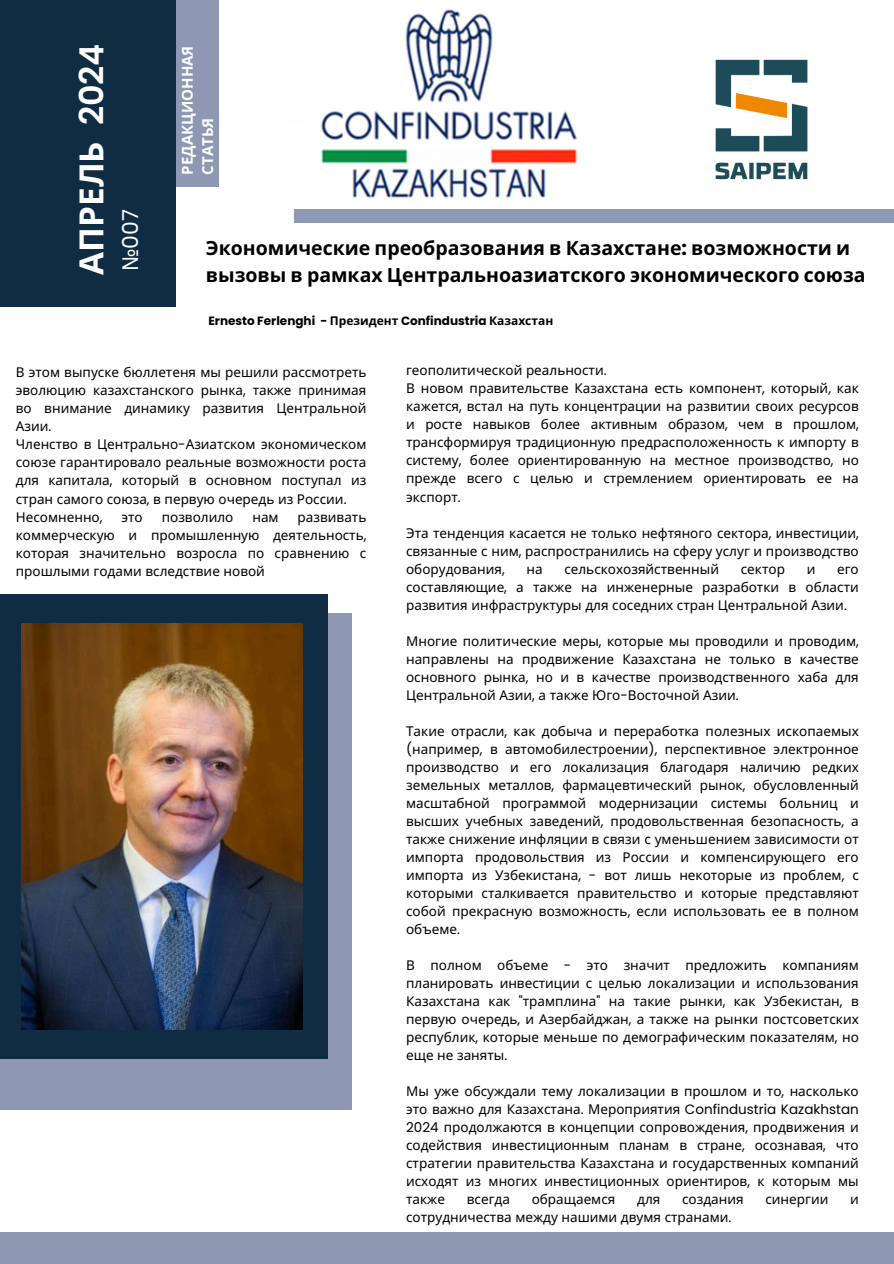
<style>
.page{position:relative;width:894px;height:1264px;background:#fff}
.page>*{position:absolute;margin:0;border:0;box-sizing:border-box;transform-origin:0 0}
.t1{font:700 33.3px "Noto Sans";color:#fff}
.t2{font:21.9px "Poppins";color:#fff}
.t3{font:700 19.5px/27px "Noto Sans";color:#000}
.t4{font:700 15px/20.2px "Noto Sans";color:#fff}
.t5{font:13.5px/18px "Noto Sans";color:#000;text-align:justify}
.t6{font:700 12px "Poppins";color:#000}
.s1{font-family:"Poppins";font-weight:600}
.s2{font-family:"Noto Sans"}
.s3{font-family:"Poppins"}
</style>
<div class="page">
<div style="left:0;top:613px;width:352px;height:496px;background:#8e98b2"></div>
<img style="left:294px;top:9px;width:315px;height:214px">
<div style="left:294px;top:208px;width:599px;height:14px;background:#8e98b2"></div>
<div style="left:0;top:1231px;width:893px;height:32px;background:#8e98b2"></div>
<div style="left:0;top:593px;width:327px;height:465px;background:#102c43"></div>
<div style="left:0;top:0;width:176px;height:307px;background:#102c43"></div>
<div style="left:176px;top:0;width:42px;height:187px;background:#8e98b2"></div>
<img style="left:21px;top:623px;width:282px;height:406px">
<img style="left:715px;top:59px;width:93px;height:121px">
<h1 class="t1" style="left:68px;top:275px;width:233px;rotate:-90deg">АПРЕЛЬ <span class="s1">2024</span></h1>
<p class="t2" style="left:115px;top:271px;width:63px;rotate:-90deg"><span class="s2">№</span>007</p>
<p class="t4" style="left:177px;top:175px;width:130px;rotate:-90deg">РЕДАКЦИОННАЯ<br>СТАТЬЯ</p>
<h3 class="t3" style="left:206px;top:233px;width:661px">Экономические преобразования в Казахстане<span class="s3">:</span> возможности и вызовы в рамках Центральноазиатского экономического союза</h3>
<p class="t6" style="left:208px;top:312px;width:346px">Ernesto Ferlenghi - <span class="s2">Президент</span> Confindustria <span class="s2">Казахстан</span></p>
<h5 class="t5" style="left:16px;top:363px;width:352px;text-align:left">В этом выпуске бюллетеня мы решили рассмотреть эволюцию казахстанского рынка<span class="s3">,</span> также принимая во внимание динамику развития Центральной Азии<span class="s3">.<br></span>Членство в Центрально<span class="s3">-</span>Азиатском экономическом союзе гарантировало реальные возможности роста для капитала<span class="s3">,</span> который в основном поступал из стран самого союза<span class="s3">,</span> в первую очередь из России<span class="s3">.<br></span>Несомненно<span class="s3">,</span></h5>
<h5 class="t5" style="left:121px;top:507px;width:23px">это</h5>
<h5 class="t5" style="left:162px;top:507px;width:73px">позволило</h5>
<h5 class="t5" style="left:252px;top:507px;width:28px">нам</h5>
<h5 class="t5" style="left:297px;top:507px;width:70px">развивать</h5>
<h5 class="t5" style="left:16px;top:525px;width:245px">коммерческую и промышленную</h5>
<p class="t5" style="left:16px;top:525px;width:352px;text-indent:257px">деятельность<span class="s3">, </span>которая значительно возросла по сравнению с прошлыми годами вследствие новой</p>
<h3 class="t5" style="left:406px;top:361px;width:454px;text-align:left">геополитической реальности<span class="s3">.<br></span>В новом правительстве Казахстана есть компонент<span class="s3">,</span> который<span class="s3">,</span> как кажется<span class="s3">,</span> встал на путь концентрации на развитии своих ресурсов и росте навыков более активным образом<span class="s3">,</span> чем в прошлом<span class="s3">, </span>трансформируя традиционную предрасположенность к импорту в систему<span class="s3">,</span> более ориентированную на местное производство<span class="s3">,</span> но прежде</h3>
<p class="t5" style="left:466px;top:469px;width:393px">всего с целью и стремлением ориентировать ее на</p>
<p class="t5" style="left:406px;top:487px;width:56px">экспорт<span class="s3">.</span></p>
<p class="t5" style="left:406px;top:523px;width:454px">Эта тенденция касается не только нефтяного сектора<span class="s3">,</span> инвестиции<span class="s3">, </span>связанные с ним<span class="s3">,</span> распространились на сферу услуг и производство оборудования<span class="s3">,</span></p>
<p class="t5" style="left:526px;top:559px;width:18px">на</p>
<p class="t5" style="left:564px;top:559px;width:156px">сельскохозяйственный</p>
<p class="t5" style="left:740px;top:559px;width:46px">сектор</p>
<p class="t5" style="left:806px;top:559px;width:10px">и</p>
<p class="t5" style="left:406px;top:559px;width:454px;text-indent:431px">его составляющие<span class="s3">,</span> а также на инженерные разработки в области развития инфраструктуры для соседних стран Центральной Азии<span class="s3">.</span></p>
<h5 class="t5" style="left:406px;top:631px;width:454px">Многие политические меры<span class="s3">,</span> которые мы проводили и проводим<span class="s3">, </span>направлены на продвижение Казахстана не только в качестве основного рынка<span class="s3">,</span> но и в качестве производственного хаба</h5>
<h5 class="t5" style="left:835px;top:667px;width:25px">для</h5>
<h5 class="t5" style="left:406px;top:685px;width:334px">Центральной Азии<span class="s3">,</span> а также Юго<span class="s3">-</span>Восточной Азии<span class="s3">.</span></h5>
<h5 class="t5" style="left:406px;top:721px;width:454px">Такие отрасли<span class="s3">,</span> как добыча и переработка полезных ископаемых <span class="s3">(</span>например<span class="s3">,</span> в автомобилестроении<span class="s3">),</span> перспективное электронное производство и его локализация благодаря наличию</h5>
<h5 class="t5" style="left:406px;top:757px;width:454px;text-indent:406px">редких земельных металлов<span class="s3">,</span> фармацевтический рынок<span class="s3">,</span> обусловленный масштабной программой модернизации системы больниц и высших учебных заведений<span class="s3">,</span> продовольственная безопасность<span class="s3">,</span> а также снижение инфляции в связи с уменьшением зависимости от импорта продовольствия из России и компенсирующего его импорта из Узбекистана<span class="s3">, -</span> вот лишь некоторые из проблем<span class="s3">,</span> с которыми сталкивается правительство и которые представляют собой прекрасную возможность<span class="s3">,</span> если использовать ее в полном объеме<span class="s3">.</span></h5>
<h5 class="t5" style="left:406px;top:955px;width:265px">В полном объеме <span class="s3">-</span> это значит</h5>
<h5 class="t5" style="left:406px;top:955px;width:454px;text-indent:279px">предложить компаниям планировать инвестиции с целью локализации и использования Казахстана как <span class="s3">"</span>трамплина<span class="s3">"</span> на такие рынки<span class="s3">,</span> как Узбекистан<span class="s3">,</span> в первую очередь<span class="s3">,</span> и Азербайджан<span class="s3">,</span> а также на рынки постсоветских республик<span class="s3">,</span> которые меньше по демографическим показателям<span class="s3">,</span> но</h5>
<h5 class="t5" style="left:406px;top:1045px;width:102px">еще не заняты<span class="s3">.</span></h5>
<h5 class="t5" style="left:406px;top:1081px;width:454px">Мы уже обсуждали тему локализации в прошлом и то<span class="s3">,</span> насколько это важно для Казахстана<span class="s3">.</span> Мероприятия <span class="s3">Confindustria Kazakhstan 2024</span> продолжаются в концепции сопровождения<span class="s3">,</span> продвижения и содействия инвестиционным планам в стране<span class="s3">,</span> осознавая<span class="s3">,</span> что стратегии правительства Казахстана и государственных компаний</h5>
<h5 class="t5" style="left:406px;top:1171px;width:454px">исходят из многих инвестиционных ориентиров<span class="s3">,</span> к которым мы также</h5>
<h5 class="t5" style="left:466px;top:1189px;width:45px">всегда</h5>
<h5 class="t5" style="left:531px;top:1189px;width:85px">обращаемся</h5>
<h5 class="t5" style="left:637px;top:1189px;width:25px">для</h5>
<h5 class="t5" style="left:682px;top:1189px;width:63px">создания</h5>
<h5 class="t5" style="left:765px;top:1189px;width:64px">синергии</h5>
<h5 class="t5" style="left:849px;top:1189px;width:10px">и</h5>
<h5 class="t5" style="left:406px;top:1207px;width:326px">сотрудничества между нашими двумя странами<span class="s3">.</span></h5>
</div>
